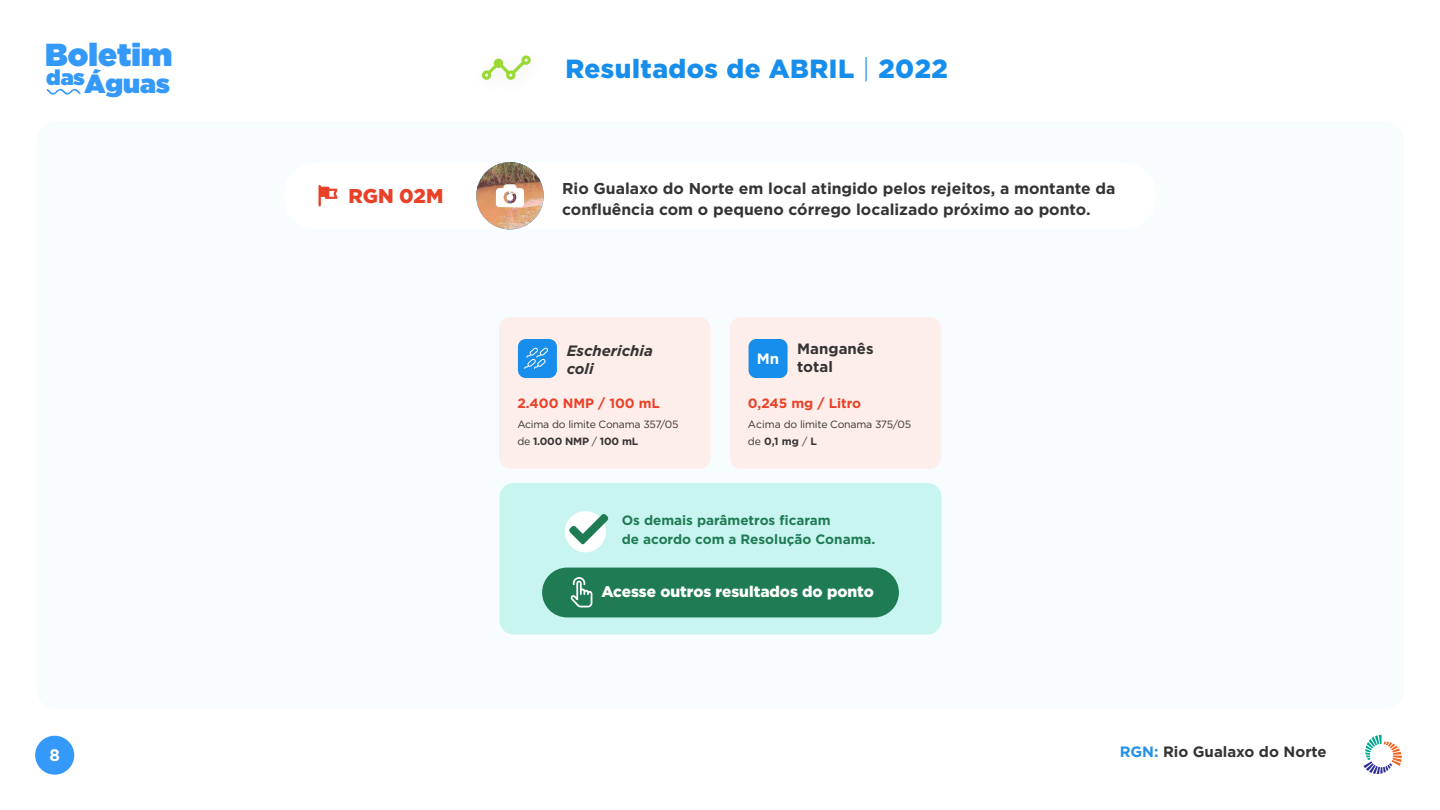
<style>
.page{position:relative;width:1440px;height:810px;background:#fff}
.page>*{position:absolute;margin:0;border:0;box-sizing:border-box;transform-origin:0 0}
.t1{font:900 31.88px "Gotham";color:#3599fa}
.t2{font:900 26.25px "Gotham";letter-spacing:.02em;color:#178eeb}
.t3{font:900 26.25px "Gotham";color:#3599fa}
.t4{font:900 21.45px "Gotham";color:#3599fa}
.t5{font:900 19.95px "Gotham";color:#e84128}
.t6{font:700 16.65px "Gotham";color:#fff}
.t7{font:700 15.75px/21.1px "Gotham";color:#343433}
.t8{font:900 15.45px "Gotham";color:#fff}
.t9{font:700 15px "Gotham";color:#333}
.t10{font:italic 700 15px/18px "Gotham";color:#343433}
.t11{font:700 15px/18px "Gotham";color:#343433}
.t12{font:700 15px "Gotham";color:#fff}
.t13{font:700 13.5px/18.6px "Gotham";color:#1f7b54}
.t14{font:700 13.5px "Gotham";color:#e84128}
.t15{font:10.5px/16.4px "Gotham";letter-spacing:-.02em;color:#343433}
.s1{font-weight:300}
.s2{font-weight:700}
.s3{color:#2390e9}
</style>
<div class="page">
<div style="left:37px;top:122px;width:1367px;height:587px;background:#f7fcfe;border-radius:19px"></div>
<svg style="left:482px;top:55px;width:49px;height:25px"></svg>
<div style="left:35px;top:736px;width:39px;height:39px;background:#3599fa;border-radius:19px"></div>
<div style="left:283px;top:162px;width:874px;height:68px;background:#fff;border-radius:34px"></div>
<img style="left:476px;top:162px;width:68px;height:68px;border-radius:34px">
<svg style="left:496px;top:184px;width:28px;height:23px"></svg>
<svg style="left:318px;top:185px;width:20px;height:22px"></svg>
<div style="left:499px;top:483px;width:443px;height:151px;background:#c9f5f1;border-radius:14px"></div>
<div style="left:542px;top:568px;width:357px;height:49px;background:#1f7b54;border-radius:25px"></div>
<svg style="left:570px;top:577px;width:22px;height:30px"></svg>
<div style="left:565px;top:511px;width:41px;height:41px;background:#fff;border-radius:50%"></div>
<svg style="left:569px;top:514px;width:40px;height:30px"></svg>
<div style="left:499px;top:317px;width:212px;height:152px;background:#feeeeb;border-radius:11px"></div>
<div style="left:518px;top:339px;width:39px;height:39px;background:#178eec;border-radius:8px"></div>
<svg style="left:524px;top:347px;width:24px;height:22px"></svg>
<div style="left:730px;top:317px;width:211px;height:152px;background:#feeeeb;border-radius:11px"></div>
<div style="left:749px;top:339px;width:39px;height:39px;background:#178eec;border-radius:8px"></div>
<svg style="left:47px;top:89px;width:34px;height:6px"></svg>
<svg style="left:1364px;top:735px;width:38px;height:39px"></svg>
<h1 class="t1" style="left:45px;top:32px;width:129px">Boletim</h1>
<h2 class="t3" style="left:85px;top:65px;width:87px">Águas</h2>
<h3 class="t4" style="left:46px;top:62px;width:40px">das</h3>
<p class="t6" style="left:49px;top:744px;width:12px">8</p>
<p class="t5" style="left:348px;top:184px;width:96px">RGN 02M</p>
<h2 class="t2" style="left:565px;top:53px;width:384px">Resultados de ABRIL <span class="s1">|</span> 2022</h2>
<p class="t7" style="left:562px;top:178px;width:555px">Rio Gualaxo do Norte em local atingido pelos rejeitos, a montante da confluência com o pequeno córrego localizado próximo ao ponto.</p>
<p class="t10" style="left:567px;top:342px;width:88px">Escherichia coli</p>
<p class="t12" style="left:757px;top:349px;width:24px">Mn</p>
<p class="t11" style="left:797px;top:340px;width:78px">Manganês total</p>
<p class="t14" style="left:517px;top:394px;width:144px">2.400 NMP / 100 mL</p>
<p class="t14" style="left:748px;top:394px;width:115px">0,245 mg / Litro</p>
<p class="t15" style="left:517px;top:416px;width:163px">Acima do limite Conama 357/05 de <span class="s2">1.000 NMP</span> / <span class="s2">100 mL</span></p>
<p class="t15" style="left:748px;top:416px;width:165px">Acima do limite Conama 375/05 de <span class="s2">0,1 mg</span> / <span class="s2">L</span></p>
<p class="t13" style="left:622px;top:511px;width:255px">Os demais parâmetros ficaram<br>de acordo com a Resolução Conama.</p>
<p class="t8" style="left:601px;top:583px;width:274px">Acesse outros resultados do ponto</p>
<p class="t9" style="left:1120px;top:742px;width:209px"><span class="s3">RGN:</span> Rio Gualaxo do Norte</p>
</div>
